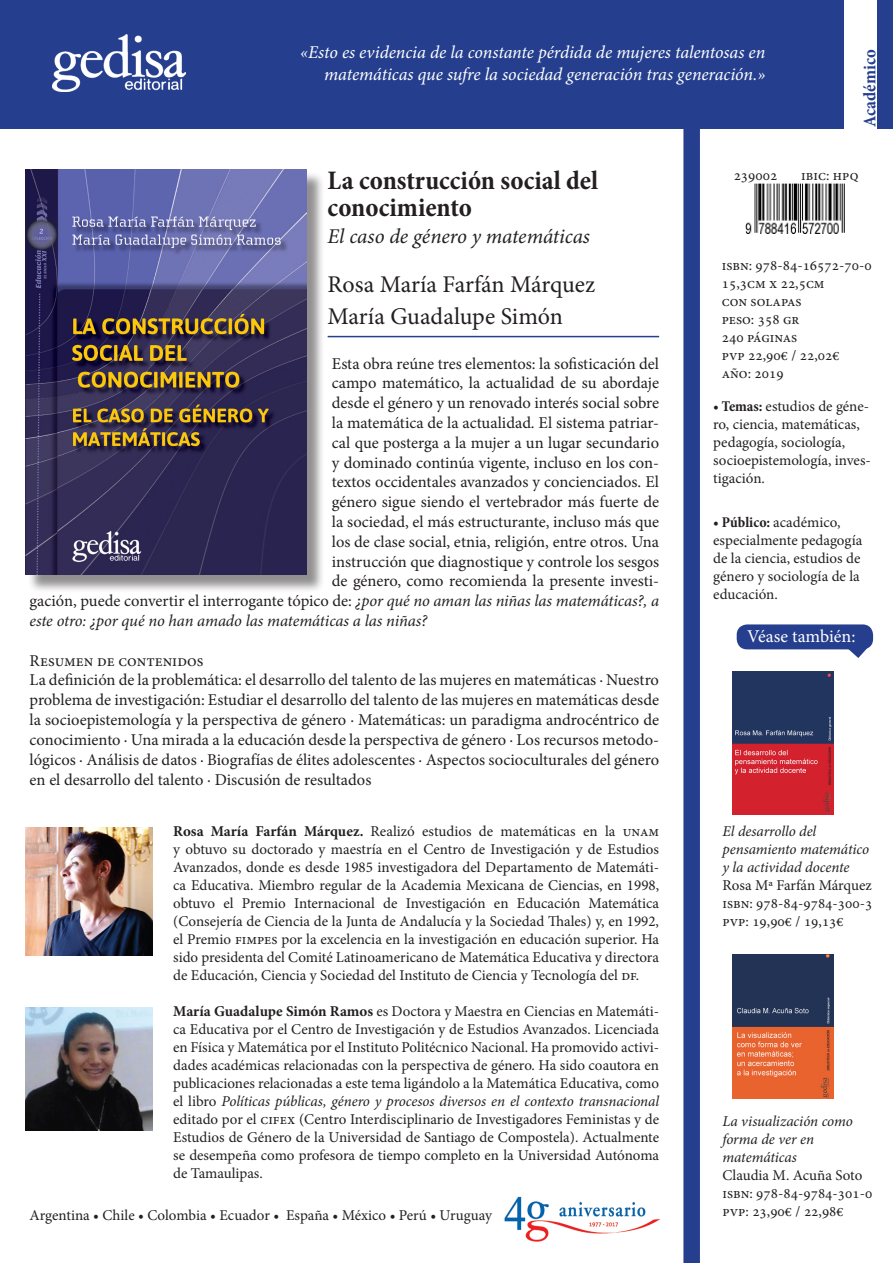
<style>
.page{position:relative;width:893px;height:1263px;background:#fff}
.page>*{position:absolute;margin:0;border:0;box-sizing:border-box;transform-origin:0 0}
.t1{font:700 condensed 27px "Minion Pro";color:#231f20}
.t2{font:24px "Minion Pro";letter-spacing:-.01em;color:#231f20}
.t3{font:italic 21px "Minion Pro";letter-spacing:-.005em;color:#231f20}
.t4{font:italic 18px/21.6px "Minion Pro";letter-spacing:-.005em;color:#fff;text-align:right}
.t5{font:18px "Minion Pro";letter-spacing:-.005em;color:#fff}
.Clasificación{font:700 condensed 18px "Minion Pro";color:#253f8e}
.Indice{font:16.5px/19.8px "Minion Pro";color:#231f20;text-align:justify}
.Indice-2{font:italic 16.5px "Minion Pro";letter-spacing:-.005em;color:#231f20}
.Autores{font:15px/18px "Minion Pro";color:#231f20;text-align:justify}
.Datos_técnicos{font:15px "Minion Pro";color:#231f20}
.Temas_y_público{font:15px/18px "Minion Pro";color:#231f20}
.Datos_técnicos-2{font:italic 15px/18px "Minion Pro";letter-spacing:-.005em;color:#231f20}
.s1{font-style:italic}
.s2{font-weight:700}
.s3{font-weight:700;font-stretch:condensed}
</style>
<div class="page">
<div style="left:0;top:0;width:893px;height:128px;background:#253f8e"></div>
<div style="left:844px;top:0;width:33px;height:129px;background:#fff"></div>
<img style="left:504px;top:1196px;width:155px;height:46px">
<div style="left:28px;top:172px;width:297px;height:421px;background:#231f20;opacity:.5"></div>
<img style="left:25px;top:169px;width:281px;height:406px">
<svg style="left:841px;top:627px;width:31px;height:31px"></svg>
<div style="left:737px;top:624px;width:136px;height:25px;background:#253f8e;border-radius:10px"></div>
<hr style="left:328px;top:336px;width:331px;height:1px;background:#253f8e">
<img style="left:732px;top:955px;width:102px;height:143px">
<img style="left:732px;top:672px;width:102px;height:143px">
<div style="left:683px;top:120px;width:17px;height:1143px;background:#253f8e"></div>
<img style="left:53px;top:34px;width:133px;height:57px">
<img style="left:745px;top:183px;width:100px;height:51px">
<img style="left:25px;top:827px;width:127px;height:128px">
<img style="left:25px;top:1007px;width:127px;height:123px">
<p class="t4" style="left:300px;top:42px;width:467px">«Esto es evidencia de la constante pérdida de mujeres talentosas en matemáticas que sufre la sociedad generación tras generación.»</p>
<p class="Clasificación" style="left:857px;top:127px;width:79px;rotate:-90deg">Académico</p>
<p class="t1" style="left:328px;top:162px;width:272px">La construcción social del</p>
<p class="t1" style="left:328px;top:189px;width:146px">conocimiento</p>
<p class="t3" style="left:328px;top:222px;width:264px">El caso de género y matemáticas</p>
<p class="t2" style="left:328px;top:268px;width:269px">Rosa María Farfán Márquez</p>
<p class="t2" style="left:328px;top:300px;width:237px">María Guadalupe Simón</p>
<p class="Indice" style="left:332px;top:353px;width:329px">Esta obra reúne tres elementos: la sofisticación del</p>
<p class="Indice" style="left:332px;top:373px;width:329px">campo matemático, la actualidad de su abordaje</p>
<p class="Indice" style="left:332px;top:393px;width:329px">desde el género y un renovado interés social sobre</p>
<p class="Indice" style="left:332px;top:413px;width:329px">la matemática de la actualidad. El sistema patriar-</p>
<p class="Indice" style="left:332px;top:433px;width:329px">cal que posterga a la mujer a un lugar secundario</p>
<p class="Indice" style="left:332px;top:452px;width:329px">y dominado continúa vigente, incluso en los con-</p>
<p class="Indice" style="left:332px;top:472px;width:329px">textos occidentales avanzados y concienciados. El</p>
<p class="Indice" style="left:332px;top:492px;width:329px">género sigue siendo el vertebrador más fuerte de</p>
<p class="Indice" style="left:332px;top:512px;width:329px">la sociedad, el más estructurante, incluso más que</p>
<p class="Indice" style="left:332px;top:532px;width:329px">los de clase social, etnia, religión, entre otros. Una</p>
<p class="Indice" style="left:332px;top:551px;width:329px">instrucción que diagnostique y controle los sesgos</p>
<p class="Indice" style="left:332px;top:571px;width:329px">de género, como recomienda la presente investi-</p>
<p class="Indice" style="left:30px;top:591px;width:631px">gación, puede convertir el interrogante tópico de: <span class="s1">¿por qué no aman las niñas las matemáticas?, a</span></p>
<p class="Indice-2" style="left:30px;top:609px;width:399px">este otro: ¿por qué no han amado las matemáticas a las niñas?</p>
<p class="Indice" style="left:30px;top:651px;width:176px">Resumen de contenidos</p>
<p class="Indice" style="left:30px;top:670px;width:631px">La definición de la problemática: el desarrollo del talento de las mujeres en matemáticas · Nuestro problema de investigación: Estudiar el desarrollo del talento de las mujeres en matemáticas desde la socioepistemología y la perspectiva de género · Matemáticas: un paradigma androcéntrico de conocimiento · Una mirada a la educación desde la perspectiva de género · Los recursos metodo&shy;lógicos · Análisis de datos · Biografías de élites adolescentes · Aspectos socioculturales del género en el desarrollo del talento · Discusión de resultados</p>
<p class="Autores" style="left:173px;top:822px;width:487px"><span class="s2">Rosa María Farfán Márquez.</span> Realizó estudios de matemáticas en la unam y obtuvo su doctorado y maestría en el Centro de Investigación y de Estudios Avanzados, donde es desde 1985 investigadora del Departamento de Matemáti&shy;ca Educativa. Miembro regular de la Academia Mexicana de Ciencias, en 1998, obtuvo el Premio Internacional de Investigación en Educación Matemática (Consejería de Ciencia de la Junta de Andalucía y la Sociedad Thales) y, en 1992, el Premio fimpes por la excelencia en la investigación en educación superior. Ha sido presidenta del Comité Latinoamericano de Matemática Educativa y directora de Educación, Ciencia y Sociedad del Instituto de Ciencia y Tecnología del df.</p>
<p class="Autores" style="left:173px;top:1002px;width:487px"><span class="s2">María Guadalupe Simón Ramos</span> es Doctora y Maestra en Ciencias en Matemáti&shy;ca Educativa por el Centro de Investigación y de Estudios Avanzados. Licenciada en Física y Matemática por el Instituto Politécnico Nacional. Ha promovido activi&shy;dades académicas relacionadas con la perspectiva de género. Ha sido coautora en publicaciones relacionadas a este tema ligándolo a la Matemática Educativa, como el libro <span class="s1">Políticas públicas, género y procesos diversos en el contexto transnacional </span>editado por el cifex (Centro Interdisciplinario de Investigadores Feministas y de Estudios de Género de la Universidad de Santiago de Compostela). Actualmente se desempeña como profesora de tiempo completo en la Universidad Autónoma de Tamaulipas.</p>
<p class="Autores" style="left:29px;top:1206px;width:464px">Argentina • Chile • Colombia • Ecuador • España • México • Perú • Uruguay</p>
<p class="Autores" style="left:734px;top:167px;width:45px">239002</p>
<p class="Autores" style="left:801px;top:167px;width:59px">ibic: hpq</p>
<p class="Datos_técnicos" style="left:722px;top:255px;width:151px">isbn: 978-84-16572-70-0</p>
<p class="Datos_técnicos" style="left:722px;top:273px;width:104px">15,3cm x 22,5cm</p>
<p class="Datos_técnicos" style="left:722px;top:291px;width:81px">con solapas</p>
<p class="Datos_técnicos" style="left:722px;top:309px;width:79px">peso: 358 gr</p>
<p class="Datos_técnicos" style="left:722px;top:327px;width:77px">240 páginas</p>
<p class="Datos_técnicos" style="left:722px;top:345px;width:119px">pvp 22,90€ / 22,02€</p>
<p class="Datos_técnicos" style="left:722px;top:363px;width:63px">año: 2019</p>
<p class="Temas_y_público" style="left:713px;top:397px;width:159px"><span class="s3">• Temas:</span> estudios de géne&shy;ro, ciencia, matemáticas, pedagogía, sociología, socioepistemología, inves&shy;tigación.</p>
<p class="Temas_y_público" style="left:713px;top:513px;width:151px"><span class="s3">• Público:</span> académico, especialmente pedagogía de la ciencia, estudios de género y sociología de la educación.</p>
<p class="t5" style="left:747px;top:624px;width:110px">Véase también:</p>
<p class="Datos_técnicos-2" style="left:722px;top:822px;width:95px">El desarrollo del</p>
<p class="Datos_técnicos-2" style="left:722px;top:840px;width:148px">pensamiento matemático y la actividad docente</p>
<p class="Datos_técnicos" style="left:722px;top:875px;width:151px">Rosa Mª Farfán Márquez</p>
<p class="Datos_técnicos" style="left:722px;top:893px;width:151px">isbn: 978-84-9784-300-3</p>
<p class="Datos_técnicos" style="left:722px;top:911px;width:123px">pvp: 19,90€ / 19,13€</p>
<p class="Datos_técnicos-2" style="left:722px;top:1112px;width:132px">La visualización como forma de ver en</p>
<p class="Datos_técnicos-2" style="left:722px;top:1148px;width:76px">matemáticas</p>
<p class="Datos_técnicos" style="left:722px;top:1165px;width:141px">Claudia M. Acuña Soto</p>
<p class="Datos_técnicos" style="left:722px;top:1183px;width:151px">isbn: 978-84-9784-301-0</p>
<p class="Datos_técnicos" style="left:722px;top:1201px;width:123px">pvp: 23,90€ / 22,98€</p>
</div>
